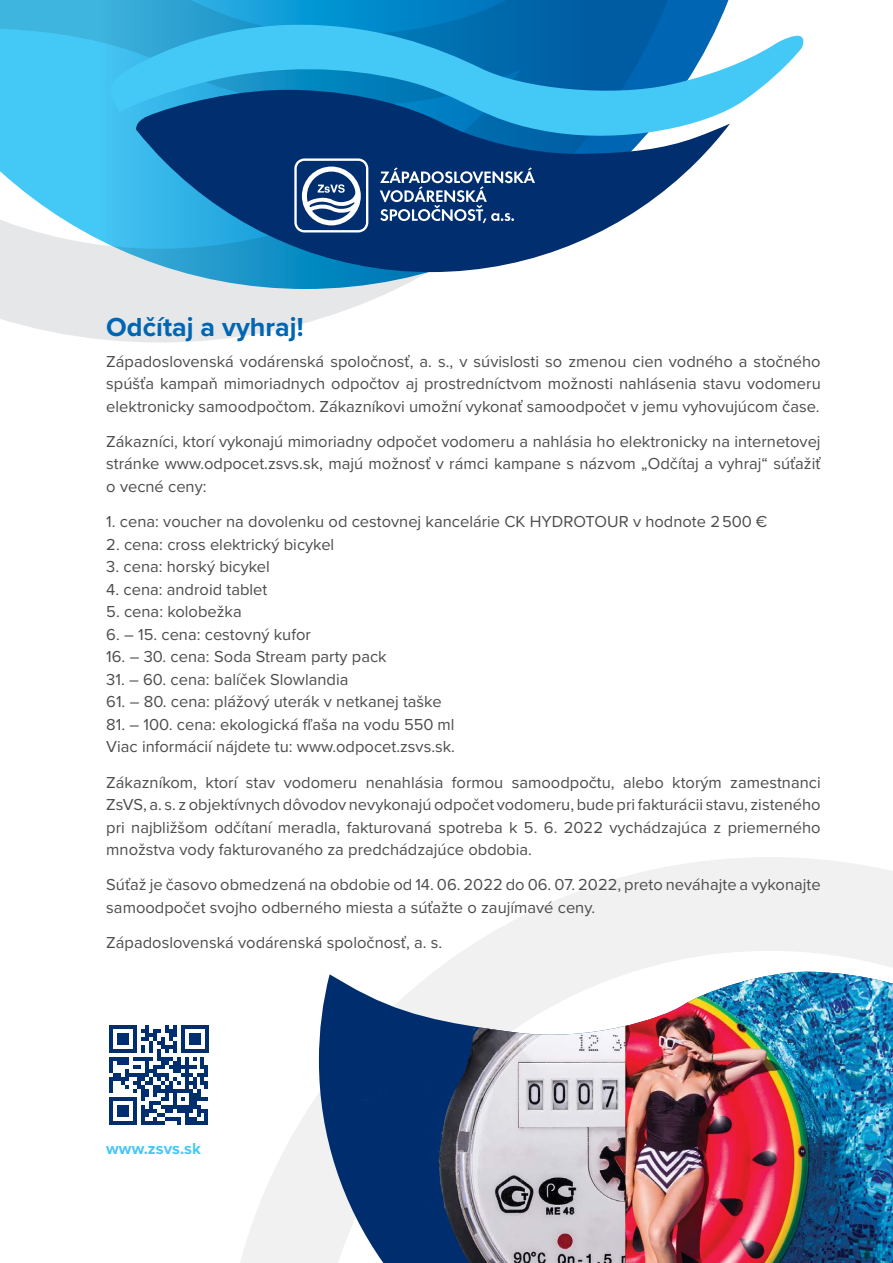
<style>
.page{position:relative;width:893px;height:1263px;background:#fff}
.page>*{position:absolute;margin:0;border:0;box-sizing:border-box;transform-origin:0 0}
.t1{font:700 27px "Proxima Nova";color:#0066b3}
.t2{font:16.5px/22.5px "Proxima Nova";color:#4d4d4f;text-align:justify}
.t3{font:700 16.5px "Proxima Nova";color:#44c8f5}
</style>
<div class="page">
<svg style="left:0;top:0;width:708px;height:343px"></svg>
<svg style="left:109px;top:1025px;width:99px;height:100px"></svg>
<svg style="left:240px;top:857px;width:653px;height:406px"></svg>
<svg style="left:108px;top:22px;width:696px;height:121px"></svg>
<svg style="left:136px;top:88px;width:594px;height:184px"></svg>
<svg style="left:294px;top:158px;width:241px;height:74px"></svg>
<img style="left:319px;top:972px;width:574px;height:291px">
<h1 class="t1" style="left:106px;top:306px;width:199px">Odčítaj a vyhraj!</h1>
<p class="t2" style="left:106px;top:349px;width:716px">Západoslovenská vodárenská spoločnosť, a. s., v súvislosti so zmenou cien vodného a stočného spúšťa kampaň mimoriadnych odpočtov aj prostredníctvom možnosti nahlásenia stavu vodomeru elektronicky samoodpočtom. Zákazníkovi umožní vykonať samoodpočet v jemu vyhovujúcom čase.</p>
<p class="t2" style="left:106px;top:429px;width:716px">Zákazníci, ktorí vykonajú mimoriadny odpočet vodomeru a nahlásia ho elektronicky na internetovej stránke www.odpocet.zsvs.sk, majú možnosť v rámci kampane s názvom „Odčítaj a vyhraj“ súťažiť o vecné ceny:</p>
<p class="t2" style="left:106px;top:510px;width:662px">1. cena: voucher na dovolenku od cestovnej kancelárie CK HYDROTOUR v hodnote 2 500 €</p>
<p class="t2" style="left:106px;top:532px;width:230px">2. cena: cross elektrický bicykel</p>
<p class="t2" style="left:106px;top:555px;width:165px">3. cena: horský bicykel</p>
<p class="t2" style="left:106px;top:577px;width:163px">4. cena: android tablet</p>
<p class="t2" style="left:106px;top:600px;width:137px">5. cena: kolobežka</p>
<p class="t2" style="left:106px;top:622px;width:206px">6. – 15. cena: cestovný kufor</p>
<p class="t2" style="left:106px;top:645px;width:282px">16. – 30. cena: Soda Stream party pack</p>
<p class="t2" style="left:106px;top:667px;width:244px">31. – 60. cena: balíček Slowlandia</p>
<p class="t2" style="left:106px;top:690px;width:337px">61. – 80. cena: plážový uterák v netkanej taške</p>
<p class="t2" style="left:106px;top:712px;width:350px">81. – 100. cena: ekologická fľaša na vodu 550 ml<br>Viac informácií nájdete tu: www.odpocet.zsvs.sk.</p>
<p class="t2" style="left:106px;top:770px;width:716px">Zákazníkom, ktorí stav vodomeru nenahlásia formou samoodpočtu, alebo ktorým zamestnanci ZsVS, a. s. z objektívnych dôvodov nevykonajú odpočet vodomeru, bude pri fakturácii stavu, zisteného pri najbližšom odčítaní meradla, fakturovaná spotreba k 5. 6. 2022 vychádzajúca z priemerného množstva vody fakturovaného za predchádzajúce obdobia.</p>
<p class="t2" style="left:106px;top:873px;width:716px">Súťaž je časovo obmedzená na obdobie od 14. 06. 2022 do 06. 07. 2022, preto neváhajte a vykonajte samoodpočet svojho odberného miesta a súťažte o zaujímavé ceny.</p>
<p class="t2" style="left:106px;top:930px;width:338px">Západoslovenská vodárenská spoločnosť, a. s.</p>
<p class="t3" style="left:106px;top:1136px;width:96px">www.zsvs.sk</p>
</div>
